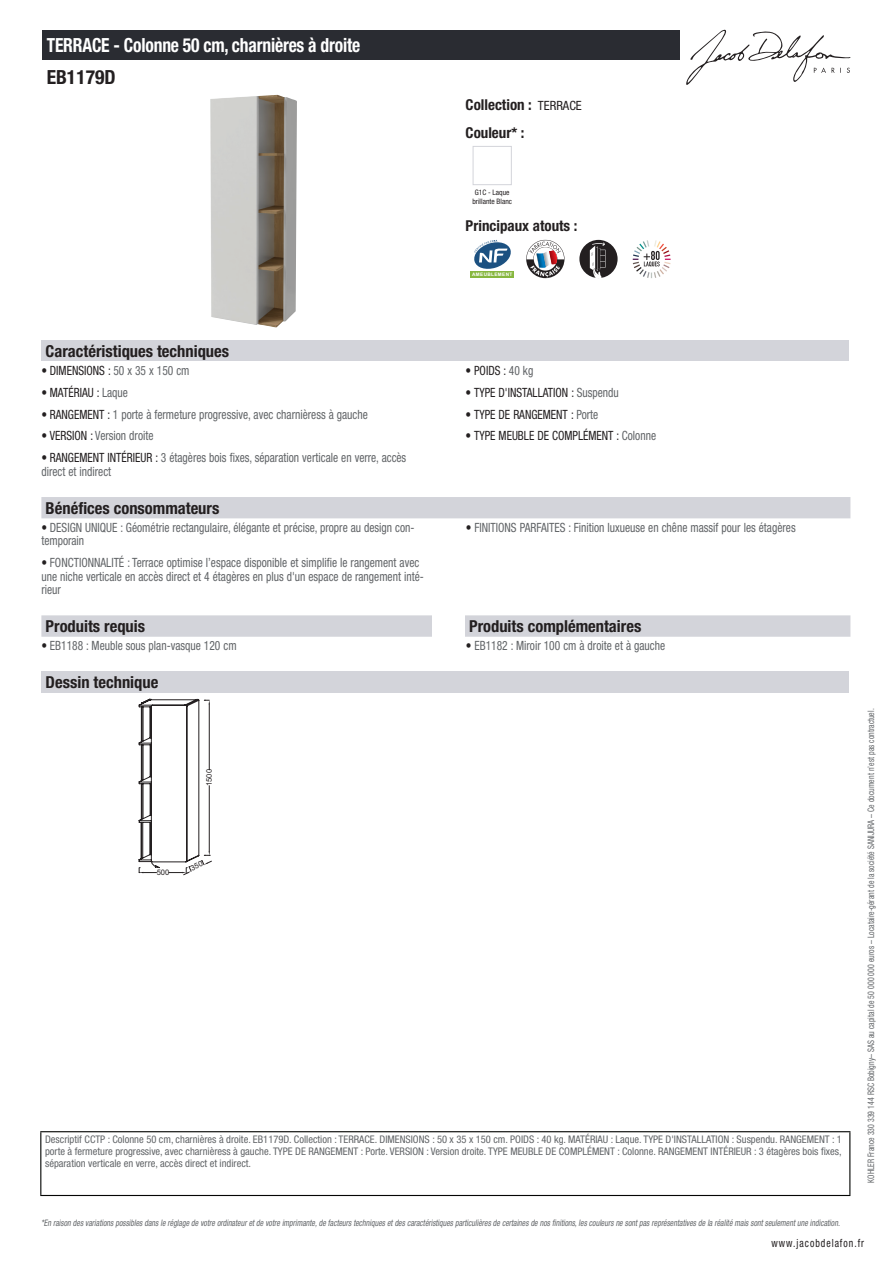
<style>
.page{position:relative;width:893px;height:1263px;background:#fff}
.page>*{position:absolute;margin:0;border:0;box-sizing:border-box;transform-origin:0 0}
.t1{font:700 condensed 19.5px "Helvetica Neue LT Std";letter-spacing:-.01em;color:#fff;scale:.9 1}
.t2{font:700 condensed 19.5px "Helvetica Neue LT Std";color:#231f20}
.t3{font:700 condensed 16.5px "Helvetica Neue LT Std";color:#231f20}
.t4{font:700 condensed 15px/27.8px "Helvetica Neue LT Std";color:#231f20}
.t5{font:condensed 12.75px/13.5px "Helvetica Neue LT Std";color:#626568;scale:.9 1}
.t6{font:condensed 12.75px "Helvetica Neue LT Std";color:#231f20;scale:.9 1}
.t7{font:condensed 11.25px "Helvetica Neue LT Std";letter-spacing:.1em;color:#231f20;scale:.87 1}
.t8{font:condensed 10.5px/12px "Helvetica Neue LT Std";color:#626568;text-align:justify}
.t9{font:italic condensed 9px "Helvetica Neue LT Std";color:#626568;scale:.87 1}
.t10{font:condensed 9px "Helvetica Neue LT Std";color:#626568;scale:.87 1}
.t11{font:7.65px "Arial";color:#231f20}
.t12{font:condensed 7.5px/9px "Helvetica Neue LT Std";color:#231f20;text-align:center}
.t13{font:700 4.65px "Arial";letter-spacing:.075em;color:#fff}
.s1{font-weight:400;font-size:12.75px}
.s2{color:#626568}
.s3{color:#231f20}
</style>
<div class="page">
<svg style="left:686px;top:30px;width:164px;height:55px"></svg>
<img style="left:210px;top:95px;width:87px;height:233px">
<div style="left:473px;top:146px;width:39px;height:39px;border:1px solid #d3d4da"></div>
<div style="left:470px;top:271px;width:44px;height:7px;background:#87b73f"></div>
<svg style="left:474px;top:240px;width:37px;height:29px"></svg>
<svg style="left:526px;top:240px;width:38px;height:38px"></svg>
<div style="left:579px;top:240px;width:39px;height:38px;background:#231f20;border-radius:19px"></div>
<svg style="left:590px;top:242px;width:15px;height:36px"></svg>
<svg style="left:633px;top:240px;width:38px;height:38px"></svg>
<div style="left:41px;top:340px;width:808px;height:21px;background:#d3d4da"></div>
<div style="left:41px;top:497px;width:809px;height:21px;background:#d3d4da"></div>
<svg style="left:41px;top:615px;width:809px;height:22px;background:#d4d5db"></svg>
<div style="left:432px;top:615px;width:33px;height:22px;background:#fff"></div>
<div style="left:41px;top:671px;width:808px;height:22px;background:#d3d4da"></div>
<div style="left:43px;top:30px;width:637px;height:30px;background:#2a2c32"></div>
<hr style="left:40px;top:1131px;width:810px;height:1px;background:#040503">
<hr style="left:40px;top:1132px;width:1px;height:63px;background:#040503">
<hr style="left:849px;top:1132px;width:1px;height:63px;background:#040503">
<hr style="left:40px;top:1195px;width:810px;height:1px;background:#040503">
<svg style="left:139px;top:699px;width:73px;height:176px"></svg>
<h1 class="t1" style="left:47px;top:33px;width:350px">TERRACE - Colonne 50 cm, charnières à droite</h1>
<h1 class="t2" style="left:47px;top:65px;width:70px">EB1179D</h1>
<p class="t4" style="left:466px;top:90px;width:118px">Collection : <span class="s1">TERRACE<br></span>Couleur* :</p>
<p class="t12" style="left:472px;top:187px;width:41px">G1C - Laque brillante Blanc</p>
<p class="t4" style="left:466px;top:212px;width:113px">Principaux atouts :</p>
<p class="t13" style="left:472px;top:272px;width:42px">AMEUBLEMENT</p>
<p class="t3" style="left:46px;top:341px;width:185px">Caractéristiques techniques</p>
<p class="t6" style="left:41px;top:363px;width:166px">• DIMENSIONS : <span class="s2">50 x 35 x 150 cm</span></p>
<p class="t6" style="left:466px;top:363px;width:77px">• POIDS : <span class="s2">40 kg</span></p>
<p class="t6" style="left:41px;top:385px;width:98px">• MATÉRIAU : <span class="s2">Laque</span></p>
<p class="t6" style="left:466px;top:385px;width:172px">• TYPE D'INSTALLATION : <span class="s2">Suspendu</span></p>
<p class="t5" style="left:41px;top:407px;width:364px"><span class="s3">• RANGEMENT :</span> 1 porte à fermeture progressive, avec charnièress à gauche</p>
<p class="t6" style="left:466px;top:407px;width:149px">• TYPE DE RANGEMENT : <span class="s2">Porte</span></p>
<p class="t5" style="left:41px;top:429px;width:126px"><span class="s3">• VERSION :</span> Version droite</p>
<p class="t6" style="left:466px;top:428px;width:213px">• TYPE MEUBLE DE COMPLÉMENT : <span class="s2">Colonne</span></p>
<p class="t5" style="left:41px;top:451px;width:407px"><span class="s3">• RANGEMENT INTÉRIEUR :</span> 3 étagères bois fixes, séparation verticale en verre, accès direct et indirect</p>
<p class="t3" style="left:46px;top:498px;width:175px">Bénéfices consommateurs</p>
<p class="t5" style="left:41px;top:520px;width:416px"><span class="s3">•</span> DESIGN UNIQUE : Géométrie rectangulaire, élégante et précise, propre au design con&shy;temporain</p>
<p class="t5" style="left:466px;top:520px;width:368px"><span class="s3">•</span> FINITIONS PARFAITES : Finition luxueuse en chêne massif pour les étagères</p>
<p class="t5" style="left:41px;top:556px;width:426px"><span class="s3">•</span> FONCTIONNALITÉ : Terrace optimise l’espace disponible et simplifie le rangement avec une niche verticale en accès direct et 4 étagères en plus d'un espace de rangement inté&shy;rieur</p>
<p class="t3" style="left:46px;top:616px;width:101px">Produits requis</p>
<p class="t3" style="left:469px;top:616px;width:174px">Produits complémentaires</p>
<p class="t5" style="left:41px;top:639px;width:218px"><span class="s3">•</span> EB1188 : Meuble sous plan-vasque 120 cm</p>
<p class="t5" style="left:466px;top:639px;width:223px"><span class="s3">•</span> EB1182 : Miroir 100 cm à droite et à gauche</p>
<p class="t3" style="left:46px;top:672px;width:114px">Dessin technique</p>
<p class="t11" style="left:157px;top:867px;width:14px">500</p>
<p class="t11" style="left:204px;top:786px;width:18px;rotate:-90deg">1500</p>
<p class="t8" style="left:45px;top:1134px;width:798px">Descriptif CCTP : Colonne 50 cm, charnières à droite. EB1179D. Collection : TERRACE. DIMENSIONS : 50 x 35 x 150 cm. POIDS : 40 kg. MATÉRIAU : Laque. TYPE D'INSTALLATION : Suspendu. RANGEMENT : 1 porte à fermeture progressive, avec charnièress à gauche. TYPE DE RANGEMENT : Porte. VERSION : Version droite. TYPE MEUBLE DE COMPLÉMENT : Colonne. RANGEMENT INTÉRIEUR : 3 étagères bois fixes, séparation verticale en verre, accès direct et indirect.</p>
<p class="t10" style="left:866px;top:1183px;width:547px;rotate:-90deg">KOHLER France 330 339 144 RSC Bobigny– SAS au capital de 50 000 000 euros – Locataire-gérant de la société SANIJURA – Ce document n’est pas contractuel.</p>
<p class="t9" style="left:41px;top:1217px;width:922px">*En raison desvariationspossiblesdansle réglage de votre ordinateuretde votre imprimante,de facteurstechniquesetdescaractéristiquesparticulièresde certainesde nosfinitions,lescouleursne sontpasreprésentativesde la réalité maissontseulementune indication.</p>
<p class="t7" style="left:772px;top:1237px;width:108px">www.jacobdelafon.fr</p>
</div>
